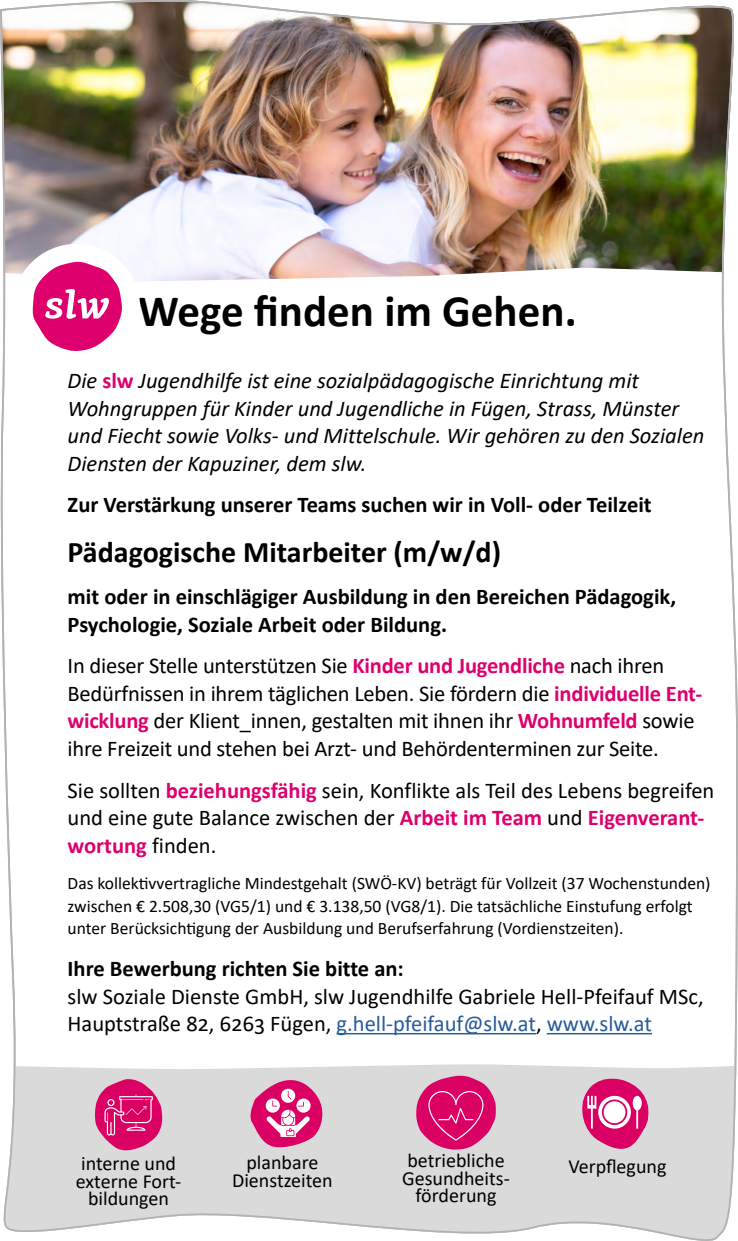
<style>
.page{position:relative;width:738px;height:1241px;background:#fff}
.page>*{position:absolute;margin:0;border:0;box-sizing:border-box;transform-origin:0 0}
.t1{font:700 45px "Calibri";color:#000}
.t2{font:700 30px "Calibri";color:#000}
.t3{font:22.5px/27.5px "Calibri";letter-spacing:-.01em;color:#000}
.t4{font:italic 22.5px/27.5px "Calibri";color:#000}
.t5{font:700 22.5px/27.5px "Calibri";color:#000}
.t6{font:20px/17.5px "Calibri";color:#000;text-align:center}
.t7{font:17.5px/22.5px "Calibri";color:#000}
.s1{font-weight:700;font-style:normal;color:#dd006d}
.s2{font-weight:700;color:#dd006d}
.s3{color:#275b9b}
</style>
<div class="page">
<img style="left:0;top:0;width:737px;height:1240px">
<hr style="left:336px;top:1032px;width:199px;height:2px;background:#275b9b">
<hr style="left:546px;top:1032px;width:105px;height:2px;background:#275b9b">
<svg style="left:581px;top:1078px;width:67px;height:70px"></svg>
<svg style="left:416px;top:1075px;width:79px;height:74px"></svg>
<svg style="left:247px;top:1073px;width:81px;height:75px"></svg>
<svg style="left:95px;top:1078px;width:67px;height:72px"></svg>
<div style="left:13px;top:244px;width:127px;height:127px;background:#fff;border-radius:50%"></div>
<svg style="left:32px;top:261px;width:90px;height:90px"></svg>
<h1 class="t1" style="left:138px;top:279px;width:439px">Wege finden im Gehen.</h1>
<p class="t4" style="left:68px;top:366px;width:637px">Die <span class="s1">slw</span> Jugendhilfe ist eine sozialpädagogische Einrichtung mit Wohngruppen für Kinder und Jugendliche in Fügen, Strass, Münster und Fiecht sowie Volks- und Mittelschule. Wir gehören zu den Sozialen Diensten der Kapuziner, dem slw.</p>
<p class="t5" style="left:68px;top:490px;width:585px">Zur Verstärkung unserer Teams suchen wir in Voll- oder Teilzeit</p>
<h2 class="t2" style="left:68px;top:531px;width:434px">Pädagogische Mitarbeiter (m/w/d)</h2>
<p class="t5" style="left:68px;top:582px;width:609px">mit oder in einschlägiger Ausbildung in den Bereichen Pädagogik,<br>Psychologie, Soziale Arbeit oder Bildung.</p>
<p class="t3" style="left:68px;top:651px;width:635px">In dieser Stelle unterstützen Sie <span class="s2">Kinder und Jugendliche</span> nach ihren Bedürfnissen in ihrem täglichen Leben. Sie fördern die <span class="s2">individuelle Ent&shy;wicklung</span> der Klient_innen, gestalten mit ihnen ihr <span class="s2">Wohnumfeld</span> sowie ihre Freizeit und stehen bei Arzt- und Behördenterminen zur Seite.</p>
<p class="t3" style="left:68px;top:775px;width:647px">Sie sollten <span class="s2">beziehungsfähig</span> sein, Konflikte als Teil des Lebens begreifen und eine gute Balance zwischen der <span class="s2">Arbeit im Team</span> und <span class="s2">Eigenverant&shy;wortung</span> finden.</p>
<p class="t7" style="left:68px;top:871px;width:644px">Das kollektivvertragliche Mindestgehalt (SWÖ-KV) beträgt für Vollzeit (37 Wochenstunden) zwischen € 2.508,30 (VG5/1) und € 3.138,50 (VG8/1). Die tatsächliche Einstufung erfolgt unter Berücksichtigung der Ausbildung und Berufserfahrung (Vordienstzeiten).</p>
<p class="t5" style="left:68px;top:954px;width:337px">Ihre Bewerbung richten Sie bitte an:</p>
<p class="t3" style="left:68px;top:981px;width:637px">slw Soziale Dienste GmbH, slw Jugendhilfe Gabriele Hell-Pfeifauf MSc,<br>Hauptstraße 82, 6263 Fügen, <span class="s3">g.hell-pfeifauf@slw.at</span>, <span class="s3">www.slw.at</span></p>
<p class="t6" style="left:76px;top:1154px;width:107px">interne und externe Fort&shy;bildungen</p>
<p class="t6" style="left:232px;top:1153px;width:102px">planbare<br>Dienstzeiten</p>
<p class="t6" style="left:402px;top:1150px;width:109px">betriebliche<br>Gesundheits&shy;förderung</p>
<p class="t6" style="left:568px;top:1156px;width:99px">Verpflegung</p>
</div>
